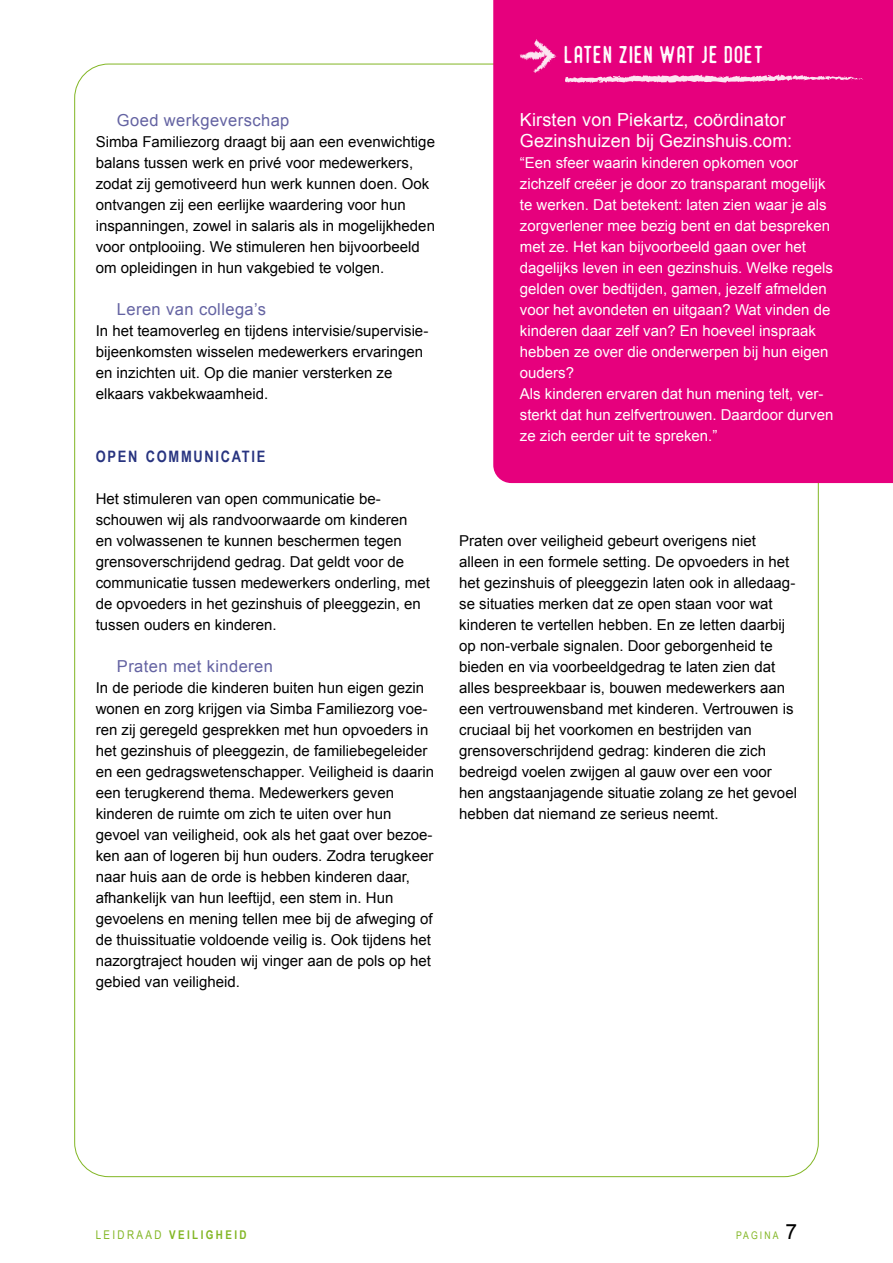
<style>
.page{position:relative;width:893px;height:1263px;background:#fff}
.page>*{position:absolute;margin:0;border:0;box-sizing:border-box;transform-origin:0 0}
.t1{font:24px "Hamurz Free Version";letter-spacing:.025em;color:#fff}
.t2{font:18px/21px "Arial";letter-spacing:.01em;color:#fff}
.t3{font:16.5px "Arial";letter-spacing:.025em;color:#6463a2}
.t4{font:700 15.75px "Arial Narrow";letter-spacing:.105em;color:#283480}
.t5{font:15px/21px "Arial";color:#000}
.t6{font:15px/21px "Arial";color:#fff}
.t7{font:700 12px "Arial Narrow";letter-spacing:.2em;color:#82b624}
.t8{font:10.5px "Arial Narrow";letter-spacing:.2em;color:#82b624}
.s1{font-weight:400}
.s2{font-family:"Arial";font-size:21px;color:#000}
</style>
<div class="page">
<div style="left:493px;top:0;width:400px;height:483px;background:#e6007d"></div>
<svg style="left:564px;top:74px;width:299px;height:9px"></svg>
<svg style="left:520px;top:39px;width:38px;height:35px"></svg>
<p class="t3" style="left:117px;top:109px;width:174px">Goed werkgeverschap</p>
<p class="t5" style="left:96px;top:131px;width:341px">Simba Familiezorg draagt bij aan een evenwichtige balans tussen werk en privé voor medewerkers, zodat zij gemotiveerd hun werk kunnen doen. Ook ontvangen zij een eerlijke waardering voor hun inspanningen, zowel in salaris als in mogelijkheden voor ontplooiing. We stimuleren hen bijvoorbeeld om opleidingen in hun vakgebied te volgen.</p>
<p class="t3" style="left:117px;top:298px;width:151px">Leren van collega’s</p>
<p class="t5" style="left:96px;top:320px;width:334px">In het teamoverleg en tijdens intervisie/supervisie&shy;bijeenkomsten wisselen medewerkers ervaringen en inzichten uit. Op die manier versterken ze elkaars vakbekwaamheid.</p>
<p class="t4" style="left:96px;top:445px;width:171px">OPEN COMMUNICATIE</p>
<p class="t5" style="left:96px;top:488px;width:336px">Het stimuleren van open communicatie be&shy;schouwen wij als randvoorwaarde om kinderen<br>en volwassenen te kunnen beschermen tegen grensoverschrijdend gedrag. Dat geldt voor de communicatie tussen medewerkers onderling, met de opvoeders in het gezinshuis of pleeggezin, en tussen ouders en kinderen.</p>
<p class="t3" style="left:117px;top:655px;width:157px">Praten met kinderen</p>
<p class="t5" style="left:96px;top:677px;width:340px">In de periode die kinderen buiten hun eigen gezin wonen en zorg krijgen via Simba Familiezorg voe&shy;ren zij geregeld gesprekken met hun opvoeders in het gezinshuis of pleeggezin, de familiebegeleider en een gedragswetenschapper. Veiligheid is daarin een terugkerend thema. Medewerkers geven kinderen de ruimte om zich te uiten over hun gevoel van veiligheid, ook als het gaat over bezoe&shy;ken aan of logeren bij hun ouders. Zodra terugkeer naar huis aan de orde is hebben kinderen daar, afhankelijk van hun leeftijd, een stem in. Hun gevoelens en mening tellen mee bij de afweging of de thuissituatie voldoende veilig is. Ook tijdens het nazorgtraject houden wij vinger aan de pols op het gebied van veiligheid.</p>
<h1 class="t1" style="left:565px;top:41px;width:200px">LATEN ZIEN WAT JE DOET</h1>
<p class="t2" style="left:520px;top:109px;width:274px">Kirsten von Piekartz, coördinator<br>Gezinshuizen bij Gezinshuis.com:</p>
<p class="t6" style="left:520px;top:152px;width:315px">“Een sfeer waarin kinderen opkomen voor zichzelf creëer je door zo transparant mogelijk te werken. Dat betekent: laten zien waar je als zorgverlener mee bezig bent en dat bespreken met ze. Het kan bijvoorbeeld gaan over het dagelijks leven in een gezinshuis. Welke regels gelden over bedtijden, gamen, jezelf afmelden voor het avondeten en uitgaan? Wat vinden de kinderen daar zelf van? En hoeveel inspraak hebben ze over die onderwerpen bij hun eigen ouders?<br>Als kinderen ervaren dat hun mening telt, ver&shy;sterkt dat hun zelfvertrouwen. Daardoor durven ze zich eerder uit te spreken.”</p>
<p class="t5" style="left:459px;top:530px;width:339px">Praten over veiligheid gebeurt overigens niet alleen in een formele setting. De opvoeders in het het gezinshuis of pleeggezin laten ook in alledaag&shy;se situaties merken dat ze open staan voor wat kinderen te vertellen hebben. En ze letten daarbij op non-verbale signalen. Door geborgenheid te bieden en via voorbeeldgedrag te laten zien dat alles bespreekbaar is, bouwen medewerkers aan een vertrouwensband met kinderen. Vertrouwen is cruciaal bij het voorkomen en bestrijden van grensoverschrijdend gedrag: kinderen die zich bedreigd voelen zwijgen al gauw over een voor hen angstaanjagende situatie zolang ze het gevoel hebben dat niemand ze serieus neemt.</p>
<p class="t7" style="left:96px;top:1226px;width:152px"><span class="s1">LEIDRAAD</span> VEILIGHEID</p>
<p class="t8" style="left:736px;top:1228px;width:63px">PAGINA <span class="s2">7</span></p>
</div>
